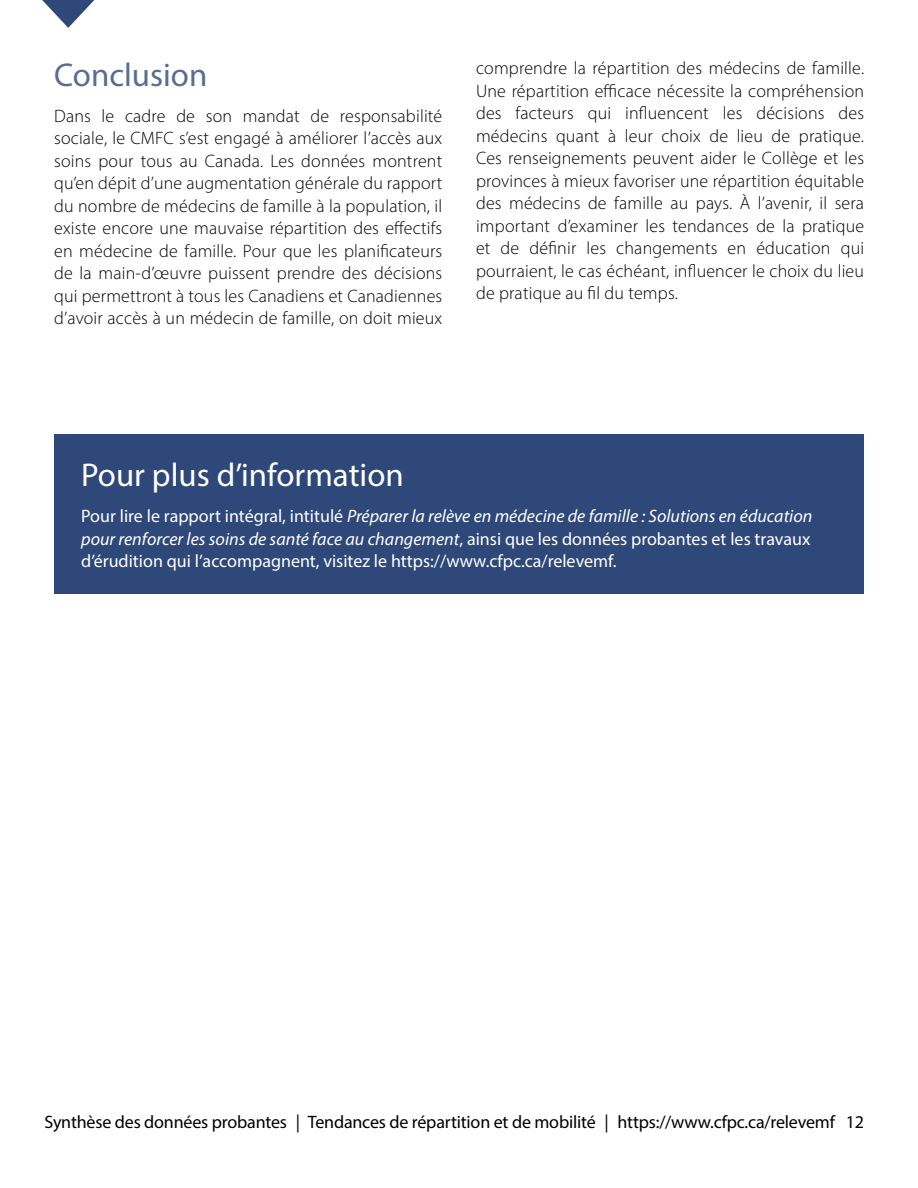
<style>
.page{position:relative;width:918px;height:1188px;background:#fff}
.page>*{position:absolute;margin:0;border:0;box-sizing:border-box;transform-origin:0 0}
.t1{font:33px "Myriad Pro";color:#fff}
.t2{font:33px "Myriad Pro";color:#586d94}
.t3{font:300 18px/22.5px "Myriad Pro";letter-spacing:.01em;color:#000;text-align:justify}
.t4{font:18px/22.5px "Myriad Pro";color:#fff;text-align:justify}
.t5{font:18px "Myriad Pro";letter-spacing:-.01em;color:#000}
.s1{font-style:italic}
</style>
<div class="page">
<svg style="left:42px;top:0;width:52px;height:28px"></svg>
<div style="left:54px;top:434px;width:810px;height:160px;background:#2e4879"></div>
<h2 class="t2" style="left:54px;top:54px;width:155px">Conclusion</h2>
<p class="t3" style="left:54px;top:104px;width:390px">Dans le cadre de son mandat de responsabilité sociale, le CMFC s’est engagé à améliorer l’accès aux soins pour tous au Canada. Les données montrent qu’en dépit d’une augmentation générale du rapport du nombre de médecins de famille à la population, il existe encore une mauvaise répartition des effectifs en médecine de famille. Pour que les planificateurs de la main-d’œuvre puissent prendre des décisions qui permettront à tous les Canadiens et Canadiennes d’avoir accès à un médecin de famille, on doit mieux</p>
<p class="t3" style="left:476px;top:57px;width:390px">comprendre la répartition des médecins de famille.<br>Une répartition efficace nécessite la compréhension des facteurs qui influencent les décisions des médecins quant à leur choix de lieu de pratique.<br>Ces renseignements peuvent aider le Collège et les provinces à mieux favoriser une répartition équitable des médecins de famille au pays. À l’avenir, il sera important d’examiner les tendances de la pratique et de définir les changements en éducation qui pourraient, le cas échéant, influencer le choix du lieu de pratique au fil du temps.</p>
<h2 class="t1" style="left:81px;top:455px;width:324px">Pour plus d’information</h2>
<p class="t4" style="left:81px;top:504px;width:733px">Pour lire le rapport intégral, intitulé <span class="s1">Préparer la relève en médecine de famille : Solutions en éducation pour renforcer les soins de santé face au changement</span>, ainsi que les données probantes et les travaux d’érudition qui l’accompagnent, visitez le https://www.cfpc.ca/relevemf.</p>
<p class="t5" style="left:44px;top:1111px;width:821px">Synthèse des données probantes | Tendances de répartition et de mobilité | https://www.cfpc.ca/relevemf 12</p>
</div>
